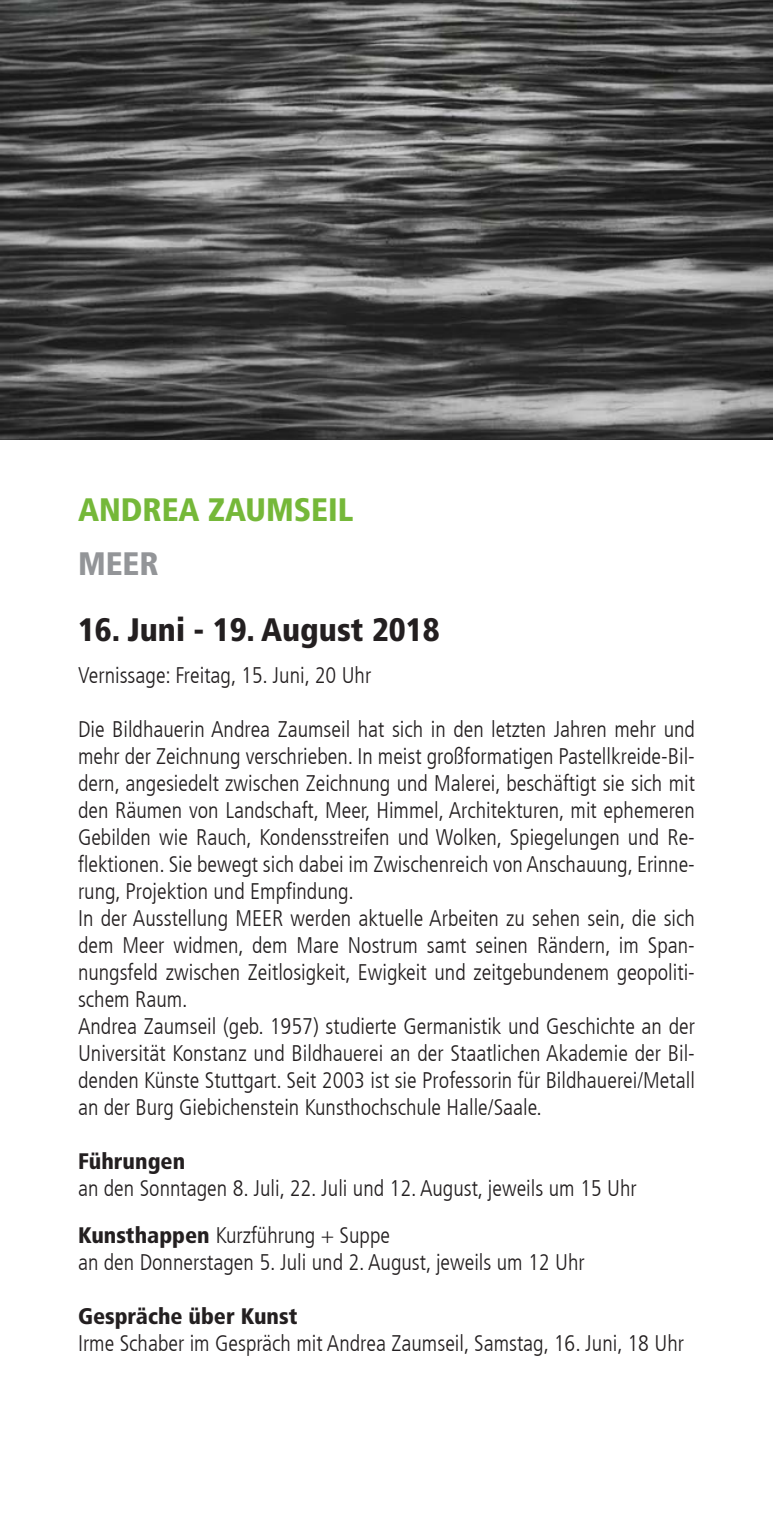
<style>
.page{position:relative;width:773px;height:1517px;background:#fff}
.page>*{position:absolute;margin:0;border:0;box-sizing:border-box;transform-origin:0 0}
.t1{font:900 condensed 32.5px "Frutiger LT Com";color:#231f20}
.t2{font:900 condensed 32.5px "Frutiger LT Com";color:#75b839}
.t3{font:900 condensed 32.5px "Frutiger LT Com";color:#939598}
.t4{font:300 condensed 22.5px/27px "Frutiger LT Com";color:#231f20}
.t5{font:900 condensed 22.5px "Frutiger LT Com";color:#231f20}
.s1{font-weight:900}
</style>
<div class="page">
<img style="left:0;top:0;width:771px;height:439px">
<h1 class="t2" style="left:78px;top:490px;width:277px">ANDREA ZAUMSEIL</h1>
<h1 class="t3" style="left:78px;top:544px;width:82px">MEER</h1>
<h1 class="t1" style="left:78px;top:610px;width:363px">16. Juni - 19. August 2018</h1>
<p class="t4" style="left:78px;top:661px;width:295px">Vernissage: Freitag, 15. Juni, 20 Uhr</p>
<p class="t4" style="left:78px;top:715px;width:618px">Die Bildhauerin Andrea Zaumseil hat sich in den letzten Jahren mehr und mehr der Zeichnung verschrieben. In meist großformatigen Pastellkreide-Bil&shy;dern, angesiedelt zwischen Zeichnung und Malerei, beschäftigt sie sich mit den Räumen von Landschaft, Meer, Himmel, Architekturen, mit ephemeren Gebilden wie Rauch, Kondensstreifen und Wolken, Spiegelungen und Re&shy;flektionen. Sie bewegt sich dabei im Zwischenreich von Anschauung, Erinne&shy;rung, Projektion und Empfindung.<br>In der Ausstellung MEER werden aktuelle Arbeiten zu sehen sein, die sich dem Meer widmen, dem Mare Nostrum samt seinen Rändern, im Span&shy;nungsfeld zwischen Zeitlosigkeit, Ewigkeit und zeitgebundenem geopoliti&shy;schem Raum.<br>Andrea Zaumseil (geb. 1957) studierte Germanistik und Geschichte an der Universität Konstanz und Bildhauerei an der Staatlichen Akademie der Bil&shy;denden Künste Stuttgart. Seit 2003 ist sie Professorin für Bildhauerei/Metall an der Burg Giebichenstein Kunsthochschule Halle/Saale.</p>
<p class="t5" style="left:78px;top:1147px;width:109px">Führungen</p>
<p class="t4" style="left:78px;top:1164px;width:560px;line-height:47px">an den Sonntagen 8. Juli, 22. Juli und 12. August, jeweils um 15 Uhr<br><span class="s1">Kunsthappen</span> Kurzführung + Suppe</p>
<p class="t4" style="left:78px;top:1248px;width:508px">an den Donnerstagen 5. Juli und 2. August, jeweils um 12 Uhr</p>
<p class="t5" style="left:78px;top:1302px;width:221px">Gespräche über Kunst</p>
<p class="t4" style="left:78px;top:1329px;width:607px">Irme Schaber im Gespräch mit Andrea Zaumseil, Samstag, 16. Juni, 18 Uhr</p>
</div>
